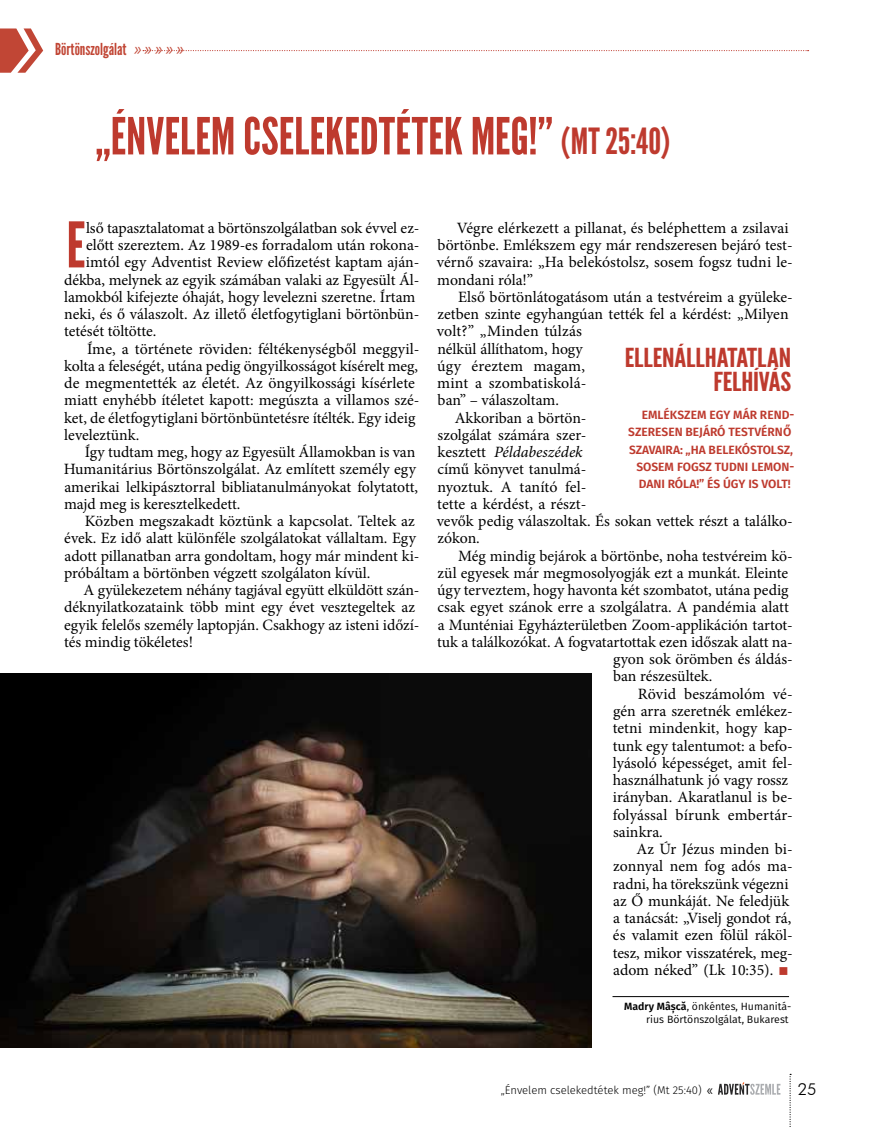
<style>
.page{position:relative;width:872px;height:1127px;background:#fff}
.page>*{position:absolute;margin:0;border:0;box-sizing:border-box;transform-origin:0 0}
.t1{font:62.7px "League Gothic";color:#be3a2e}
.t2{font:51px "League Gothic";color:#be3a2e}
.t3{font:26.1px/23.7px "League Gothic";letter-spacing:-.005em;color:#be3a2e;text-align:right;scale:1.2 1}
.t4{font:16.5px "League Gothic";color:#c14635}
.t5{font:300 16.5px "Futura BT";color:#000}
.t6{font:15.75px/17.2px "Minion Pro";color:#000}
.t7{font:italic 15.75px "Minion Pro";color:#000}
.t8{font:600 12px "Fira Sans";color:#be3a2e}
.t9{font:300 11.25px "Fira Sans";color:#000}
.t10{font:10.5px/13.5px "Fira Sans";color:#000;text-align:right}
.s1{font-family:"Koz Go Pr 6 N"}
.s2{font-size:36px}
.s3{font-style:normal}
.s4{color:#be3a2e}
.s5{font-weight:600}
.s6{font-family:"Koz Go Pr 6 N";font-weight:400;font-size:13.5px}
</style>
<div class="page">
<hr style="left:612px;top:996px;width:177px;height:1px;background:#000">
<svg style="left:143px;top:50px;width:665px;height:1px"></svg>
<svg style="left:0;top:28px;width:43px;height:45px"></svg>
<img style="left:0;top:673px;width:591px;height:374px">
<svg style="left:789px;top:1074px;width:2px;height:53px"></svg>
<svg style="left:718px;top:1082px;width:62px;height:13px"></svg>
<p class="t4" style="left:55px;top:40px;width:130px">Börtönszolgálat <span class="s1">» » » » »</span></p>
<h2 class="t2" style="left:95px;top:106px;width:576px">„ÉNVELEM CSELEKEDTÉTEK MEG!” <span class="s2">(MT 25:40)</span></h2>
<h1 class="t1" style="left:66px;top:208px;width:21px">E</h1>
<p class="t6" style="left:86px;top:219px;width:333px">lső tapasztalatomat a börtönszolgálatban sok évvel ez-</p>
<p class="t6" style="left:86px;top:237px;width:335px">előtt szereztem. Az 1989-es forradalom után rokona-</p>
<p class="t6" style="left:86px;top:254px;width:335px">imtól egy Adventist Review előfizetést kaptam aján-</p>
<p class="t6" style="left:64px;top:271px;width:357px">dékba, melynek az egyik számában valaki az Egyesült Ál-</p>
<p class="t6" style="left:64px;top:288px;width:353px">lamokból kifejezte óhaját, hogy levelezni szeretne. Írtam</p>
<p class="t6" style="left:64px;top:306px;width:357px">neki, és ő válaszolt. Az illető életfogytiglani börtönbün-</p>
<p class="t6" style="left:64px;top:323px;width:94px">tetését töltötte.</p>
<p class="t6" style="left:87px;top:340px;width:334px">Íme, a története röviden: féltékenységből meggyil-</p>
<p class="t6" style="left:64px;top:357px;width:355px">kolta a feleségét, utána pedig öngyilkosságot kísérelt meg,</p>
<p class="t6" style="left:64px;top:375px;width:352px">de megmentették az életét. Az öngyilkossági kísérlete</p>
<p class="t6" style="left:64px;top:392px;width:357px">miatt enyhébb ítéletet kapott: megúszta a villamos szé-</p>
<p class="t6" style="left:64px;top:409px;width:353px">ket, de életfogytiglani börtönbüntetésre ítélték. Egy ideig</p>
<p class="t6" style="left:64px;top:426px;width:77px">leveleztünk.</p>
<p class="t6" style="left:85px;top:444px;width:332px">Így tudtam meg, hogy az Egyesült Államokban is van</p>
<p class="t6" style="left:64px;top:461px;width:354px">Humanitárius Börtönszolgálat. Az említett személy egy</p>
<p class="t6" style="left:64px;top:478px;width:355px">amerikai lelkipásztorral bibliatanulmányokat folytatott,</p>
<p class="t6" style="left:64px;top:495px;width:178px">majd meg is keresztelkedett.</p>
<p class="t6" style="left:85px;top:513px;width:331px">Közben megszakadt köztünk a kapcsolat. Teltek az</p>
<p class="t6" style="left:64px;top:530px;width:353px">évek. Ez idő alatt különféle szolgálatokat vállaltam. Egy</p>
<p class="t6" style="left:64px;top:547px;width:356px">adott pillanatban arra gondoltam, hogy már mindent ki-</p>
<p class="t6" style="left:64px;top:564px;width:308px">próbáltam a börtönben végzett szolgálaton kívül.</p>
<p class="t6" style="left:84px;top:582px;width:337px">A gyülekezetem néhány tagjával együtt elküldött szán-</p>
<p class="t6" style="left:64px;top:599px;width:352px">déknyilatkozataink több mint egy évet vesztegeltek az</p>
<p class="t6" style="left:64px;top:616px;width:357px">egyik felelős személy laptopján. Csakhogy az isteni időzí-</p>
<p class="t6" style="left:64px;top:633px;width:131px">tés mindig tökéletes!</p>
<p class="t6" style="left:437px;top:219px;width:357px;text-indent:20px">Végre elérkezett a pillanat, és beléphettem a zsilavai börtönbe. Emlékszem egy már rendszeresen bejáró test&shy;vérnő szavaira: „Ha belekóstolsz, sosem fogsz tudni le&shy;mondani róla!”</p>
<p class="t6" style="left:458px;top:288px;width:336px">Első börtönlátogatásom után a testvéreim a gyüleke-</p>
<p class="t6" style="left:437px;top:306px;width:352px">zetben szinte egyhangúan tették fel a kérdést: „Milyen</p>
<p class="t6" style="left:437px;top:323px;width:147px">volt?” „Minden túlzás</p>
<p class="t6" style="left:437px;top:340px;width:147px">nélkül állíthatom, hogy</p>
<p class="t6" style="left:437px;top:357px;width:149px">úgy éreztem magam,</p>
<p class="t6" style="left:437px;top:375px;width:151px">mint a szombatiskolá-</p>
<p class="t6" style="left:437px;top:392px;width:123px">ban” – válaszoltam.</p>
<p class="t6" style="left:455px;top:409px;width:133px">Akkoriban a börtön-</p>
<p class="t6" style="left:437px;top:426px;width:150px">szolgálat számára szer-</p>
<p class="t7" style="left:437px;top:441px;width:147px"><span class="s3">kesztett</span> Példabeszédek</p>
<p class="t6" style="left:437px;top:461px;width:150px">című könyvet tanulmá-</p>
<p class="t6" style="left:437px;top:478px;width:149px">nyoztuk. A tanító fel-</p>
<p class="t6" style="left:437px;top:495px;width:151px">tette a kérdést, a részt-</p>
<p class="t6" style="left:437px;top:513px;width:357px">vevők pedig válaszoltak. És sokan vettek részt a találko-</p>
<p class="t6" style="left:437px;top:530px;width:44px">zókon.</p>
<p class="t6" style="left:458px;top:547px;width:336px">Még mindig bejárok a börtönbe, noha testvéreim kö-</p>
<p class="t6" style="left:437px;top:564px;width:352px">zül egyesek már megmosolyogják ezt a munkát. Eleinte</p>
<p class="t6" style="left:437px;top:582px;width:353px">úgy terveztem, hogy havonta két szombatot, utána pedig</p>
<p class="t6" style="left:437px;top:599px;width:353px">csak egyet szánok erre a szolgálatra. A pandémia alatt</p>
<p class="t6" style="left:438px;top:616px;width:356px">a Munténiai Egyházterületben Zoom-applikáción tartot-</p>
<p class="t6" style="left:437px;top:633px;width:357px">tuk a találkozókat. A fogvatartottak ezen időszak alatt na-</p>
<p class="t6" style="left:613px;top:651px;width:181px">gyon sok örömben és áldás-</p>
<p class="t6" style="left:613px;top:668px;width:101px">ban részesültek.</p>
<p class="t6" style="left:638px;top:685px;width:156px">Rövid beszámolóm vé-</p>
<p class="t6" style="left:613px;top:702px;width:181px">gén arra szeretnék emlékez-</p>
<p class="t6" style="left:612px;top:720px;width:181px">tetni mindenkit, hogy kap-</p>
<p class="t6" style="left:612px;top:737px;width:181px">tunk egy talentumot: a befo-</p>
<p class="t6" style="left:613px;top:754px;width:181px">lyásoló képességet, amit fel-</p>
<p class="t6" style="left:613px;top:771px;width:177px">használhatunk jó vagy rossz</p>
<p class="t6" style="left:613px;top:789px;width:181px">irányban. Akaratlanul is be-</p>
<p class="t6" style="left:613px;top:806px;width:181px">folyással bírunk embertár-</p>
<p class="t6" style="left:613px;top:823px;width:51px">sainkra.</p>
<p class="t6" style="left:636px;top:840px;width:158px">Az Úr Jézus minden bi-</p>
<p class="t6" style="left:613px;top:858px;width:181px">zonnyal nem fog adós ma-</p>
<p class="t6" style="left:613px;top:875px;width:177px">radni, ha törekszünk végezni</p>
<p class="t6" style="left:613px;top:892px;width:178px">az Ő munkáját. Ne feledjük</p>
<p class="t6" style="left:613px;top:909px;width:180px">a tanácsát: „Viselj gondot rá,</p>
<p class="t6" style="left:613px;top:927px;width:181px">és valamit ezen fölül ráköl-</p>
<p class="t6" style="left:612px;top:944px;width:181px">tesz, mikor visszatérek, meg-</p>
<p class="t6" style="left:613px;top:961px;width:177px">adom néked” (Lk 10:35). <span class="s4">■</span></p>
<p class="t10" style="left:624px;top:999px;width:169px"><span class="s5">Madry Mâșcă</span>, önkéntes, Humanitá&shy;rius Börtönszolgálat, Bukarest</p>
<h3 class="t3" style="left:625px;top:346px;width:140px">ELLENÁLLHATATLAN<br>FELHÍVÁS</h3>
<p class="t8" style="left:641px;top:406px;width:154px">EMLÉKSZEM EGY MÁR REND-</p>
<p class="t8" style="left:628px;top:424px;width:164px">SZERESEN BEJÁRÓ TESTVÉRNŐ</p>
<p class="t8" style="left:629px;top:441px;width:166px">SZAVAIRA: „HA BELEKÓSTOLSZ,</p>
<p class="t8" style="left:636px;top:458px;width:159px">SOSEM FOGSZ TUDNI LEMON-</p>
<p class="t8" style="left:639px;top:475px;width:153px">DANI RÓLA!” ÉS ÚGY IS VOLT!</p>
<p class="t9" style="left:500px;top:1082px;width:214px">„Énvelem cselekedtétek meg!” (Mt 25:40) <span class="s6">«</span></p>
<p class="t5" style="left:797px;top:1079px;width:21px">25</p>
</div>
